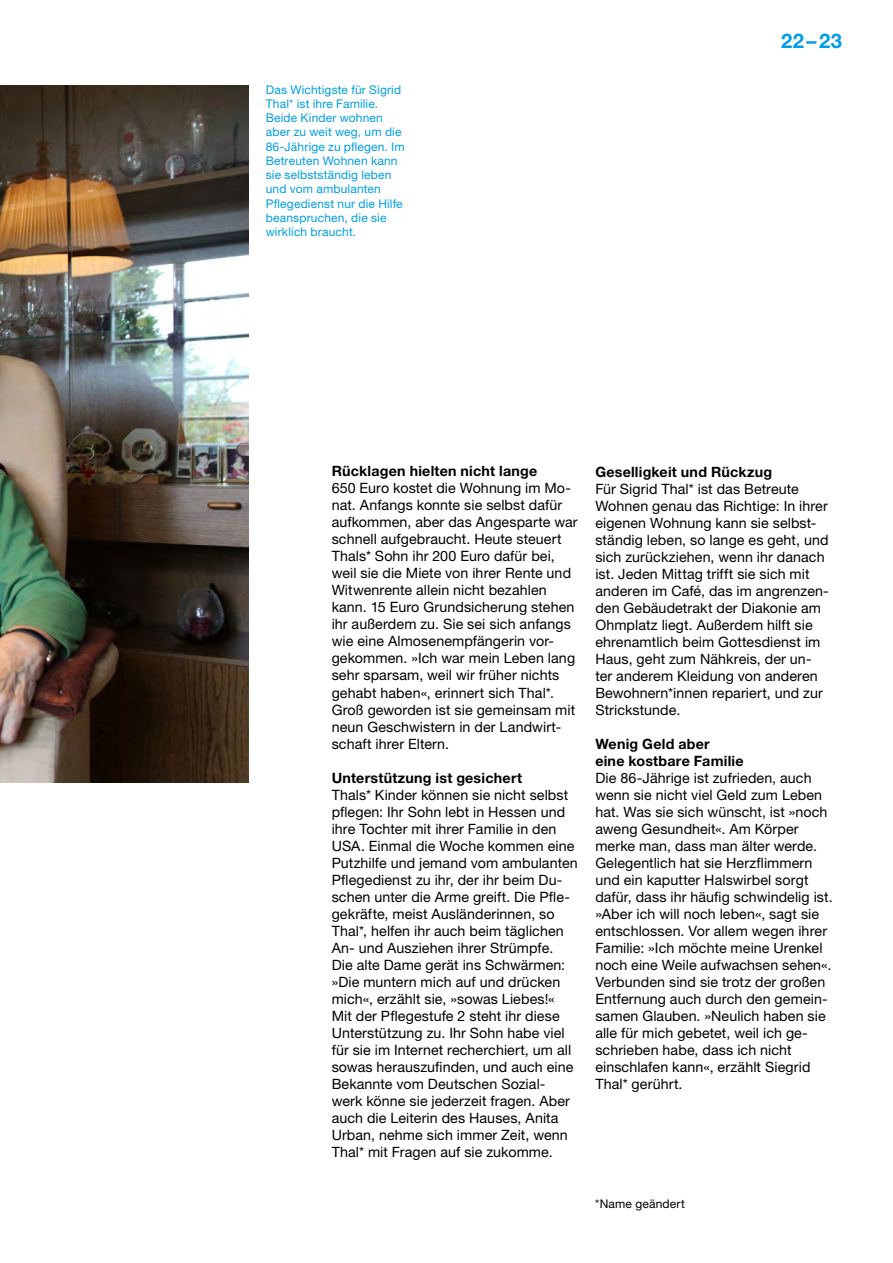
<style>
.page{position:relative;width:893px;height:1263px;background:#fff}
.page>*{position:absolute;margin:0;border:0;box-sizing:border-box;transform-origin:0 0}
.t1{font:700 20.25px "Helvetica Neue LT Pro";color:#009ee3}
.t2{font:14.25px/17px "Helvetica Neue LT Pro";letter-spacing:.005em;color:#000}
.t3{font:700 14.25px/17px "Helvetica Neue LT Pro";letter-spacing:.015em;color:#000}
.t4{font:12px/14.2px "Helvetica Neue LT Pro";letter-spacing:.015em;color:#009ee3}
.t5{font:12px "Helvetica Neue LT Pro";letter-spacing:.015em;color:#000}
</style>
<div class="page">
<img style="left:0;top:85px;width:249px;height:697px">
<p class="t4" style="left:266px;top:82px;width:140px">Das Wichtigste für Sigrid<br>Thal* ist ihre Familie.<br>Beide Kinder wohnen aber zu weit weg, um die<br>86-Jährige zu pflegen. Im<br>Betreuten Wohnen kann sie selbstständig leben und vom ambulanten<br>Pflegedienst nur die Hilfe beanspruchen, die sie wirklich braucht.</p>
<h1 class="t1" style="left:781px;top:29px;width:62px">22–23</h1>
<p class="t3" style="left:332px;top:462px;width:207px">Rücklagen hielten nicht lange</p>
<p class="t2" style="left:332px;top:480px;width:247px">650 Euro kostet die Wohnung im Mo&shy;nat. Anfangs konnte sie selbst dafür aufkommen, aber das Angesparte war schnell aufgebraucht. Heute steuert Thals* Sohn ihr 200 Euro dafür bei, weil sie die Miete von ihrer Rente und Witwenrente allein nicht bezahlen kann. 15 Euro Grundsicherung stehen ihr außerdem zu. Sie sei sich anfangs wie eine Almosenempfängerin vor&shy;gekommen. »Ich war mein Leben lang sehr sparsam, weil wir früher nichts gehabt haben«, erinnert sich Thal*.<br>Groß geworden ist sie gemeinsam mit neun Geschwistern in der Landwirt&shy;schaft ihrer Eltern.</p>
<p class="t3" style="left:332px;top:769px;width:192px">Unterstützung ist gesichert</p>
<p class="t2" style="left:332px;top:786px;width:248px">Thals* Kinder können sie nicht selbst pflegen: Ihr Sohn lebt in Hessen und ihre Tochter mit ihrer Familie in den USA. Einmal die Woche kommen eine Putzhilfe und jemand vom ambulanten Pflegedienst zu ihr, der ihr beim Du&shy;schen unter die Arme greift. Die Pfle&shy;gekräfte, meist Ausländerinnen, so Thal*, helfen ihr auch beim täglichen An- und Ausziehen ihrer Strümpfe.<br>Die alte Dame gerät ins Schwärmen: »Die muntern mich auf und drücken mich«, erzählt sie, »sowas Liebes!« Mit der Pflegestufe 2 steht ihr diese Unterstützung zu. Ihr Sohn habe viel für sie im Internet recherchiert, um all sowas herauszufinden, und auch eine Bekannte vom Deutschen Sozial&shy;werk könne sie jederzeit fragen. Aber auch die Leiterin des Hauses, Anita Urban, nehme sich immer Zeit, wenn Thal* mit Fragen auf sie zukomme.</p>
<p class="t3" style="left:595px;top:463px;width:178px">Geselligkeit und Rückzug</p>
<p class="t2" style="left:595px;top:480px;width:235px">Für Sigrid Thal* ist das Betreute Wohnen genau das Richtige: In ihrer eigenen Wohnung kann sie selbst&shy;ständig leben, so lange es geht, und sich zurückziehen, wenn ihr danach ist. Jeden Mittag trifft sie sich mit anderen im Café, das im angrenzen&shy;den Gebäudetrakt der Diakonie am Ohmplatz liegt. Außerdem hilft sie ehrenamtlich beim Gottesdienst im Haus, geht zum Nähkreis, der un&shy;ter anderem Kleidung von anderen Bewohnern*innen repariert, und zur Strickstunde.</p>
<p class="t3" style="left:595px;top:735px;width:150px">Wenig Geld aber<br>eine kostbare Familie</p>
<p class="t2" style="left:595px;top:769px;width:239px">Die 86-Jährige ist zufrieden, auch wenn sie nicht viel Geld zum Leben hat. Was sie sich wünscht, ist »noch aweng Gesundheit«. Am Körper merke man, dass man älter werde.<br>Gelegentlich hat sie Herzflimmern und ein kaputter Halswirbel sorgt dafür, dass ihr häufig schwindelig ist. »Aber ich will noch leben«, sagt sie entschlossen. Vor allem wegen ihrer Familie: »Ich möchte meine Urenkel noch eine Weile aufwachsen sehen«.<br>Verbunden sind sie trotz der großen Entfernung auch durch den gemein&shy;samen Glauben. »Neulich haben sie alle für mich gebetet, weil ich ge&shy;schrieben habe, dass ich nicht einschlafen kann«, erzählt Siegrid Thal* gerührt.</p>
<p class="t5" style="left:595px;top:1196px;width:91px">*Name geändert</p>
</div>
